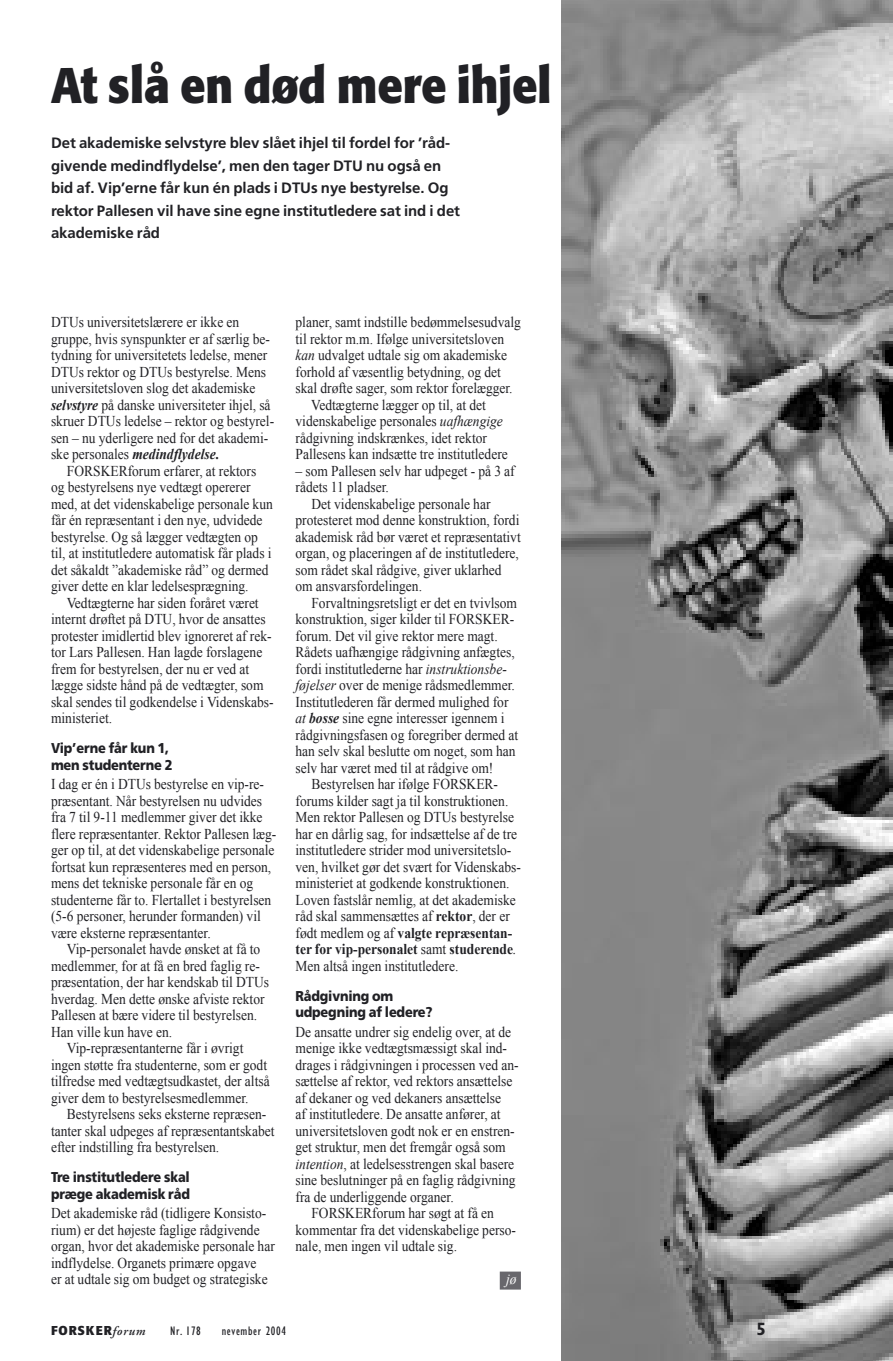
<style>
.page{position:relative;width:893px;height:1361px;background:#fff}
.page>*{position:absolute;margin:0;border:0;box-sizing:border-box;transform-origin:0 0}
.t1{font:700 49.5px "Formata";color:#212125;scale:.9 1}
.t2{font:700 condensed 18px "Gill Sans";color:#212125}
.t3{font:15px/16.5px "Times New Roman";color:#212125;scale:.9 1}
.t4{font:700 15px/22.5px "Frutiger";letter-spacing:-.005em;color:#212125}
.t5{font:700 15px "Times New Roman";color:#212125;scale:.9 1}
.t6{font:italic 15px "Times New Roman";color:#fff;scale:.9 1}
.t7{font:900 14.25px/16.5px "Frutiger";letter-spacing:-.015em;color:#212125;scale:.9 1}
.t8{font:condensed 12.75px "Gill Sans";letter-spacing:.05em;color:#212125}
.t9{font:700 12.75px "Formata";letter-spacing:.07em;color:#212125}
.s1{font-weight:700;font-style:italic}
.s2{font-weight:700}
.s3{font-style:italic}
.s4{font-weight:400}
.s5{font-weight:400;font-style:italic}
.s6{font-family:"Adobe Garamond Pro";font-weight:600;font-style:italic}
</style>
<div class="page">
<div style="left:500px;top:1271px;width:21px;height:18px;background:#68676c"></div>
<img style="left:561px;top:0;width:332px;height:1361px">
<h1 class="t1" style="left:51px;top:54px;width:558px">At slå en død mere ihjel</h1>
<p class="t4" style="left:51px;top:131px;width:411px">Det akademiske selvstyre blev slået ihjel til fordel for ’råd&shy;givende medindflydelse’, men den tager DTU nu også en bid af. Vip’erne får kun én plads i DTUs nye bestyrelse. Og rektor Pallesen vil have sine egne institutledere sat ind i det akademiske råd</p>
<p class="t3" style="left:51px;top:313px;width:249px">DTUs universitetslærere er ikke en gruppe, hvis synspunkter er af særlig be&shy;tydning for universitetets ledelse, mener DTUs rektor og DTUs bestyrelse. Mens universitetsloven slog det akademiske <span class="s1">selvstyre</span> på danske universiteter ihjel, så skruer DTUs ledelse – rektor og bestyrel&shy;sen – nu yderligere ned for det akademi&shy;ske personales <span class="s1">medindflydelse</span><span class="s2">.</span></p>
<p class="t3" style="left:51px;top:462px;width:248px;text-indent:16px">FORSKERforum erfarer, at rektors og bestyrelsens nye vedtægt opererer med, at det videnskabelige personale kun får én repræsentant i den nye, udvidede bestyrelse. Og så lægger vedtægten op til, at institutledere automatisk får plads i det såkaldt ”akademiske råd” og dermed giver dette en klar ledelsesprægning.</p>
<p class="t3" style="left:51px;top:594px;width:249px;text-indent:16px">Vedtægterne har siden foråret været internt drøftet på DTU, hvor de ansattes protester imidlertid blev ignoreret af rek&shy;tor Lars Pallesen. Han lagde forslagene frem for bestyrelsen, der nu er ved at lægge sidste hånd på de vedtægter, som skal sendes til godkendelse i Videnskabs&shy;ministeriet.</p>
<p class="t7" style="left:51px;top:739px;width:137px">Vip’erne får kun 1, men studenterne 2</p>
<p class="t3" style="left:51px;top:775px;width:252px">I dag er én i DTUs bestyrelse en vip-re&shy;præsentant. Når bestyrelsen nu udvides fra 7 til 9-11 medlemmer giver det ikke flere repræsentanter. Rektor Pallesen læg&shy;ger op til, at det videnskabelige personale fortsat kun repræsenteres med en person, mens det tekniske personale får en og studenterne får to. Flertallet i bestyrelsen (5-6 personer, herunder formanden) vil være eksterne repræsentanter.</p>
<p class="t3" style="left:67px;top:940px;width:217px">Vip-personalet havde ønsket at få to</p>
<p class="t3" style="left:51px;top:957px;width:234px">medlemmer, for at få en bred faglig re-</p>
<p class="t3" style="left:51px;top:973px;width:244px">præsentation, der har kendskab til DTUs</p>
<p class="t3" style="left:51px;top:990px;width:239px">hverdag. Men dette ønske afviste rektor</p>
<p class="t3" style="left:51px;top:1006px;width:230px">Pallesen at bære videre til bestyrelsen.</p>
<p class="t3" style="left:51px;top:1023px;width:136px">Han ville kun have en.</p>
<p class="t3" style="left:67px;top:1039px;width:198px">Vip-repræsentanterne får i øvrigt</p>
<p class="t3" style="left:51px;top:1056px;width:242px">ingen støtte fra studenterne, som er godt</p>
<p class="t3" style="left:51px;top:1072px;width:244px">tilfredse med vedtægtsudkastet, der altså</p>
<p class="t3" style="left:51px;top:1089px;width:221px">giver dem to bestyrelsesmedlemmer.</p>
<p class="t3" style="left:67px;top:1105px;width:223px">Bestyrelsens seks eksterne repræsen-</p>
<p class="t3" style="left:51px;top:1122px;width:250px">tanter skal udpeges af repræsentantskabet</p>
<p class="t3" style="left:51px;top:1138px;width:188px">efter indstilling fra bestyrelsen.</p>
<p class="t7" style="left:51px;top:1168px;width:156px">Tre institutledere skal præge akademisk råd</p>
<p class="t3" style="left:51px;top:1204px;width:250px">Det akademiske råd (tidligere Konsisto&shy;rium) er det højeste faglige rådgivende organ, hvor det akademiske personale har indflydelse. Organets primære opgave<br>er at udtale sig om budget og strategiske</p>
<p class="t3" style="left:296px;top:313px;width:252px">planer, samt indstille bedømmelsesudvalg</p>
<p class="t3" style="left:296px;top:330px;width:233px">til rektor m.m. Ifølge universitetsloven</p>
<p class="t3" style="left:296px;top:346px;width:237px"><span class="s3">kan</span> udvalget udtale sig om akademiske</p>
<p class="t3" style="left:296px;top:363px;width:230px">forhold af væsentlig betydning, og det</p>
<p class="t3" style="left:296px;top:379px;width:243px">skal drøfte sager, som rektor forelægger.</p>
<p class="t3" style="left:311px;top:396px;width:196px">Vedtægterne lægger op til, at det</p>
<p class="t3" style="left:296px;top:412px;width:232px">videnskabelige personales <span class="s3">uafhængige</span></p>
<p class="t3" style="left:296px;top:429px;width:214px">rådgivning indskrænkes, idet rektor</p>
<p class="t3" style="left:296px;top:445px;width:237px">Pallesens kan indsætte tre institutledere</p>
<p class="t3" style="left:296px;top:462px;width:245px">– som Pallesen selv har udpeget - på 3 af</p>
<p class="t3" style="left:296px;top:478px;width:105px">rådets 11 pladser.</p>
<p class="t3" style="left:311px;top:495px;width:200px">Det videnskabelige personale har</p>
<p class="t3" style="left:296px;top:511px;width:250px">protesteret mod denne konstruktion, fordi</p>
<p class="t3" style="left:296px;top:528px;width:252px">akademisk råd bør været et repræsentativt</p>
<p class="t3" style="left:296px;top:544px;width:250px">organ, og placeringen af de institutledere,</p>
<p class="t3" style="left:296px;top:561px;width:230px">som rådet skal rådgive, giver uklarhed</p>
<p class="t3" style="left:296px;top:577px;width:142px">om ansvarsfordelingen.</p>
<p class="t3" style="left:311px;top:594px;width:230px">Forvaltningsretsligt er det en tvivlsom</p>
<p class="t3" style="left:296px;top:610px;width:244px">konstruktion, siger kilder til FORSKER-</p>
<p class="t3" style="left:296px;top:627px;width:226px">forum. Det vil give rektor mere magt.</p>
<p class="t3" style="left:296px;top:643px;width:245px">Rådets uafhængige rådgivning anfægtes,</p>
<p class="t3" style="left:296px;top:660px;width:236px">fordi institutlederne har <span class="s3">instruktionsbe-</span></p>
<p class="t3" style="left:296px;top:676px;width:245px"><span class="s3">føjelser</span> over de menige rådsmedlemmer.</p>
<p class="t3" style="left:296px;top:693px;width:238px">Institutlederen får dermed mulighed for</p>
<p class="t3" style="left:296px;top:709px;width:234px"><span class="s3">at</span> <span class="s1">bosse</span> sine egne interesser igennem i</p>
<p class="t3" style="left:296px;top:726px;width:249px">rådgivningsfasen og foregriber dermed at</p>
<p class="t3" style="left:296px;top:742px;width:246px">han selv skal beslutte om noget, som han</p>
<p class="t3" style="left:296px;top:759px;width:221px">selv har været med til at rådgive om!</p>
<p class="t3" style="left:311px;top:775px;width:209px">Bestyrelsen har ifølge FORSKER-</p>
<p class="t3" style="left:296px;top:792px;width:238px">forums kilder sagt ja til konstruktionen.</p>
<p class="t3" style="left:296px;top:808px;width:244px">Men rektor Pallesen og DTUs bestyrelse</p>
<p class="t3" style="left:296px;top:825px;width:248px">har en dårlig sag, for indsættelse af de tre</p>
<p class="t3" style="left:296px;top:841px;width:241px">institutledere strider mod universitetslo-</p>
<p class="t3" style="left:296px;top:858px;width:252px">ven, hvilket gør det svært for Videnskabs-</p>
<p class="t3" style="left:296px;top:874px;width:239px">ministeriet at godkende konstruktionen.</p>
<p class="t3" style="left:296px;top:891px;width:246px">Loven fastslår nemlig, at det akademiske</p>
<p class="t3" style="left:296px;top:907px;width:240px">råd skal sammensættes af <span class="s2">rektor</span>, der er</p>
<p class="t5" style="left:296px;top:924px;width:242px"><span class="s4">født medlem og af</span> valgte repræsentan-</p>
<p class="t5" style="left:296px;top:940px;width:247px">ter for vip-personalet <span class="s4">samt</span> studerende<span class="s5">.</span></p>
<p class="t3" style="left:296px;top:957px;width:183px">Men altså ingen institutledere.</p>
<p class="t7" style="left:296px;top:987px;width:154px">Rådgivning om udpegning af ledere?</p>
<p class="t3" style="left:296px;top:1023px;width:241px">De ansatte undrer sig endelig over, at de</p>
<p class="t3" style="left:296px;top:1039px;width:237px">menige ikke vedtægtsmæssigt skal ind-</p>
<p class="t3" style="left:296px;top:1056px;width:249px">drages i rådgivningen i processen ved an-</p>
<p class="t3" style="left:296px;top:1072px;width:242px">sættelse af rektor, ved rektors ansættelse</p>
<p class="t3" style="left:296px;top:1089px;width:230px">af dekaner og ved dekaners ansættelse</p>
<p class="t3" style="left:296px;top:1105px;width:229px">af institutledere. De ansatte anfører, at</p>
<p class="t3" style="left:296px;top:1122px;width:245px">universitetsloven godt nok er en enstren-</p>
<p class="t3" style="left:296px;top:1138px;width:235px">get struktur, men det fremgår også som</p>
<p class="t3" style="left:296px;top:1155px;width:244px"><span class="s3">intention</span>, at ledelsesstrengen skal basere</p>
<p class="t3" style="left:296px;top:1171px;width:246px">sine beslutninger på en faglig rådgivning</p>
<p class="t3" style="left:296px;top:1188px;width:177px">fra de underliggende organer.</p>
<p class="t3" style="left:311px;top:1204px;width:204px">FORSKERforum har søgt at få en</p>
<p class="t3" style="left:296px;top:1221px;width:246px">kommentar fra det videnskabelige perso-</p>
<p class="t3" style="left:296px;top:1237px;width:181px">nale, men ingen vil udtale sig.</p>
<p class="t6" style="left:506px;top:1270px;width:13px">jø</p>
<p class="t9" style="left:51px;top:1322px;width:96px">FORSKER<span class="s6">forum</span></p>
<p class="t8" style="left:170px;top:1324px;width:32px">Nr. 178</p>
<p class="t8" style="left:222px;top:1324px;width:66px">nevember 2004</p>
<p class="t2" style="left:756px;top:1318px;width:11px">5</p>
</div>
